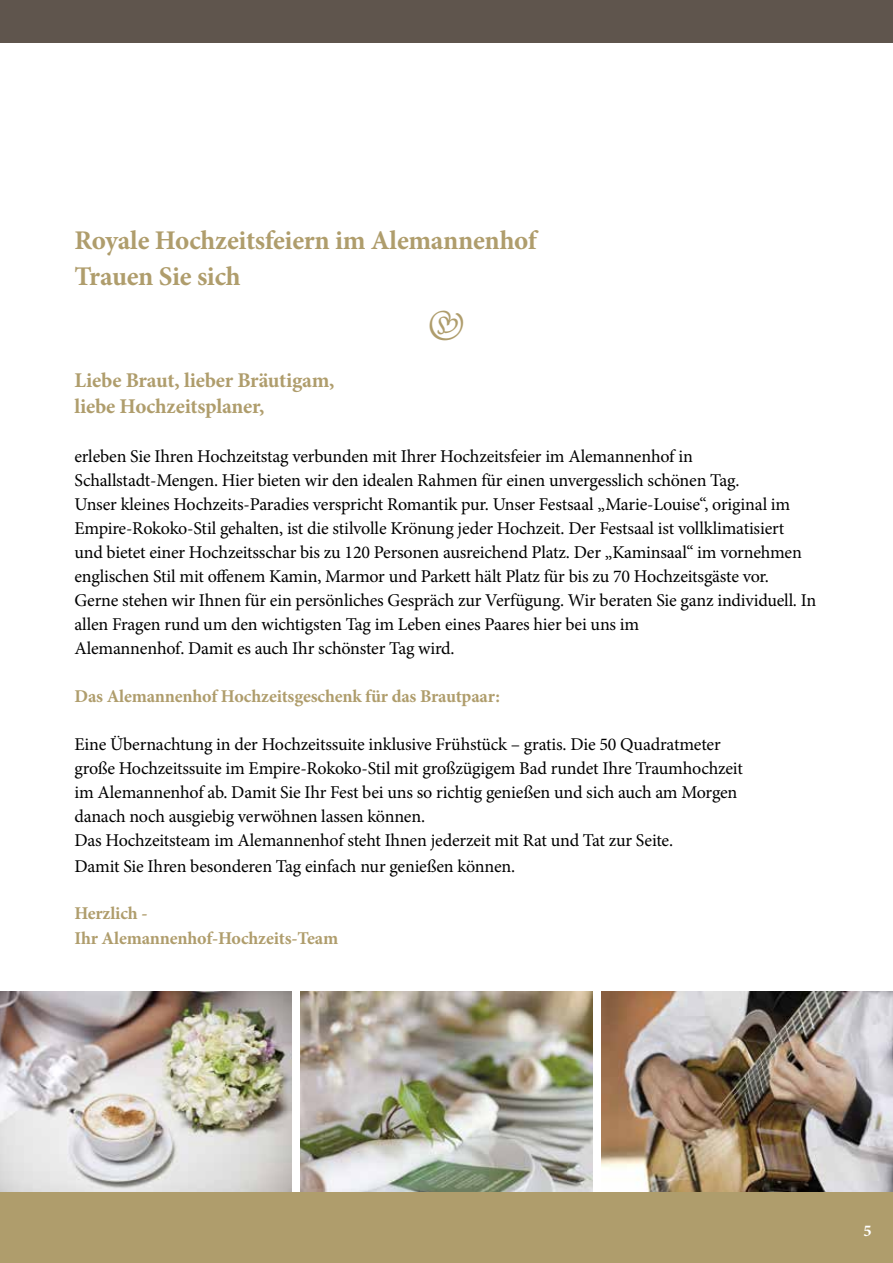
<style>
.page{position:relative;width:893px;height:1263px;background:#fff}
.page>*{position:absolute;margin:0;border:0;box-sizing:border-box;transform-origin:0 0}
.t1{font:33px "Minion Pro";color:#af9d6c}
.t2{font:700 27px/36px "Minion Pro";letter-spacing:-.01em;color:#af9d6c}
.t3{font:700 21px/25.5px "Minion Pro";letter-spacing:-.01em;color:#af9d6c}
.t4{font:18px/24px "Minion Pro";letter-spacing:-.01em;color:#000}
.t5{font:700 18px/25.5px "Minion Pro";letter-spacing:-.01em;color:#af9d6c}
.t6{font:700 16.5px "Minion Pro";color:#fff}
</style>
<div class="page">
<img style="left:602px;top:991px;width:291px;height:202px">
<img style="left:0;top:991px;width:291px;height:202px">
<img style="left:301px;top:991px;width:291px;height:202px">
<div style="left:0;top:1193px;width:893px;height:70px;background:#af9d6c"></div>
<div style="left:0;top:0;width:893px;height:43px;background:#5f554d"></div>
<h2 class="t2" style="left:74px;top:222px;width:464px">Royale Hochzeitsfeiern im Alemannenhof<br>Trauen Sie sich</h2>
<h1 class="t1" style="left:428px;top:304px;width:39px">•</h1>
<p class="t3" style="left:74px;top:368px;width:262px">Liebe Braut, lieber Bräutigam, liebe Hochzeitsplaner,</p>
<p class="t4" style="left:74px;top:445px;width:743px">erleben Sie Ihren Hochzeitstag verbunden mit Ihrer Hochzeitsfeier im Alemannenhof in Schallstadt-Mengen. Hier bieten wir den idealen Rahmen für einen unvergesslich schönen Tag.<br>Unser kleines Hochzeits-Paradies verspricht Romantik pur. Unser Festsaal „Marie-Louise“, original im Empire-Rokoko-Stil gehalten, ist die stilvolle Krönung jeder Hochzeit. Der Festsaal ist vollklimatisiert und bietet einer Hochzeitsschar bis zu 120 Personen ausreichend Platz. Der „Kaminsaal“ im vornehmen englischen Stil mit offenem Kamin, Marmor und Parkett hält Platz für bis zu 70 Hochzeitsgäste vor.<br>Gerne stehen wir Ihnen für ein persönliches Gespräch zur Verfügung. Wir beraten Sie ganz individuell. In allen Fragen rund um den wichtigsten Tag im Leben eines Paares hier bei uns im<br>Alemannenhof. Damit es auch Ihr schönster Tag wird.</p>
<p class="t5" style="left:74px;top:683px;width:427px">Das Alemannenhof Hochzeitsgeschenk für das Brautpaar:</p>
<p class="t4" style="left:74px;top:732px;width:670px">Eine Übernachtung in der Hochzeitssuite inklusive Frühstück – gratis. Die 50 Quadratmeter große Hochzeitssuite im Empire-Rokoko-Stil mit großzügigem Bad rundet Ihre Traumhochzeit im Alemannenhof ab. Damit Sie Ihr Fest bei uns so richtig genießen und sich auch am Morgen danach noch ausgiebig verwöhnen lassen können.<br>Das Hochzeitsteam im Alemannenhof steht Ihnen jederzeit mit Rat und Tat zur Seite.<br>Damit Sie Ihren besonderen Tag einfach nur genießen können.</p>
<p class="t5" style="left:74px;top:900px;width:265px">Herzlich -<br>Ihr Alemannenhof-Hochzeits-Team</p>
<p class="t6" style="left:863px;top:1219px;width:10px">5</p>
</div>
